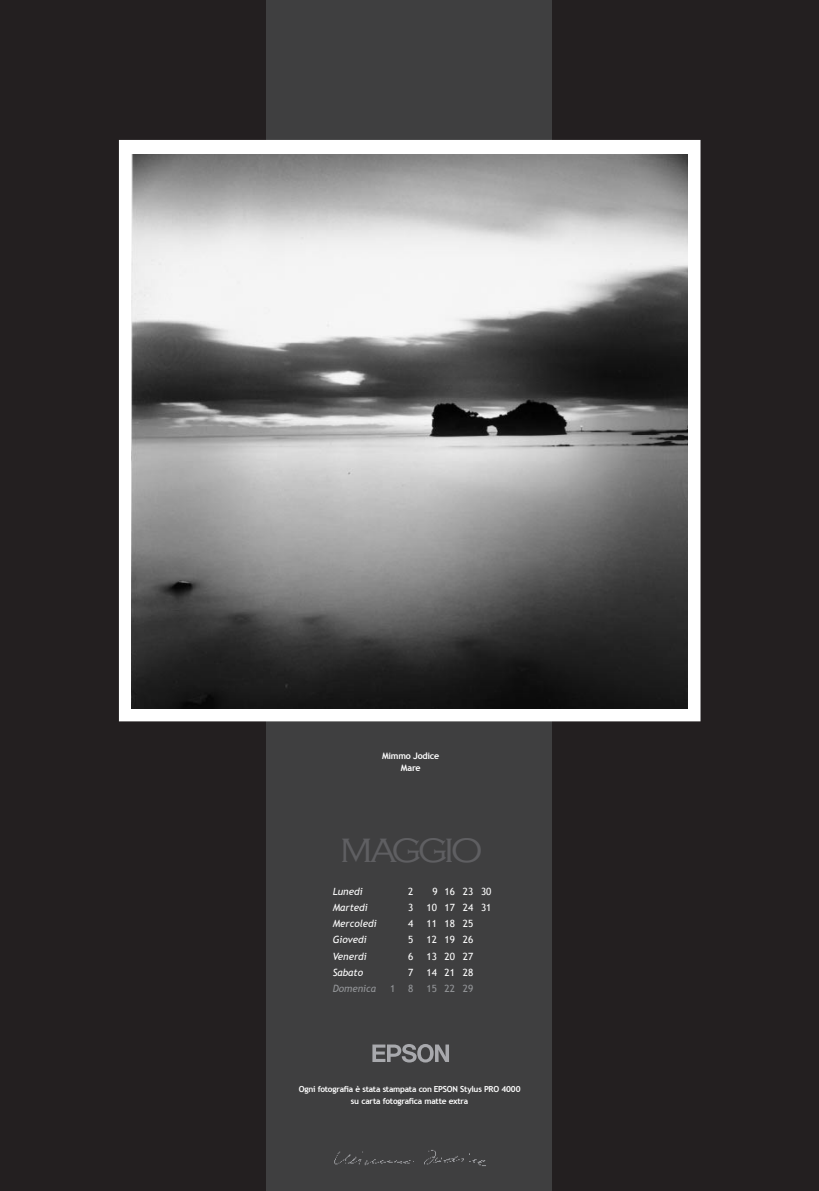
<style>
.page{position:relative;width:819px;height:1191px;background:#231f20}
.page>*{position:absolute;margin:0;border:0;box-sizing:border-box;transform-origin:0 0}
.t1{font:300 42.7px "Copperplate Gothic";letter-spacing:-.09em;color:#5f5f62}
.t2{font:9.97px "Trebuchet MS";color:#fff}
.t3{font:italic 9.97px "Trebuchet MS";color:#fff}
.t4{font:italic 9.97px "Trebuchet MS";color:#939598}
.t5{font:9.97px "Trebuchet MS";color:#939598}
.t6{font:700 8.92px/11.5px "Trebuchet MS";letter-spacing:-.03em;color:#fff;text-align:center}
.t7{font:700 8.31px/11.5px "Trebuchet MS";letter-spacing:-.03em;color:#fff;text-align:center}
</style>
<div class="page">
<div style="left:267px;top:0;width:285px;height:1191px;background:#3f3f40"></div>
<svg style="left:372px;top:1044px;width:77px;height:18px"></svg>
<img style="left:334px;top:1150px;width:152px;height:16px">
<div style="left:119px;top:140px;width:581px;height:581px;background:#fff"></div>
<img style="left:131px;top:154px;width:556px;height:554px">
<p class="t6" style="left:382px;top:750px;width:59px">Mimmo Jodice<br>Mare</p>
<h1 class="t1" style="left:340px;top:824px;width:144px">maggio</h1>
<p class="t3" style="left:333px;top:885px;width:31px">Lunedi</p>
<p class="t2" style="left:408px;top:885px;width:7px">2</p>
<p class="t2" style="left:432px;top:885px;width:60px">9 16 23 30</p>
<p class="t3" style="left:333px;top:901px;width:37px">Martedi</p>
<p class="t2" style="left:408px;top:901px;width:7px">3</p>
<p class="t2" style="left:426px;top:901px;width:66px">10 17 24 31</p>
<p class="t3" style="left:333px;top:918px;width:46px">Mercoledi</p>
<p class="t2" style="left:408px;top:918px;width:7px">4</p>
<p class="t2" style="left:426px;top:918px;width:48px">11 18 25</p>
<p class="t3" style="left:333px;top:934px;width:35px">Giovedi</p>
<p class="t2" style="left:408px;top:934px;width:7px">5</p>
<p class="t2" style="left:426px;top:934px;width:48px">12 19 26</p>
<p class="t3" style="left:333px;top:950px;width:36px">Venerdi</p>
<p class="t2" style="left:408px;top:950px;width:7px">6</p>
<p class="t2" style="left:426px;top:950px;width:48px">13 20 27</p>
<p class="t3" style="left:333px;top:966px;width:32px">Sabato</p>
<p class="t2" style="left:408px;top:966px;width:7px">7</p>
<p class="t2" style="left:426px;top:966px;width:48px">14 21 28</p>
<p class="t4" style="left:333px;top:982px;width:45px">Domenica</p>
<p class="t5" style="left:390px;top:982px;width:7px">1</p>
<p class="t5" style="left:408px;top:982px;width:7px">8</p>
<p class="t5" style="left:426px;top:982px;width:48px">15 22 29</p>
<p class="t7" style="left:299px;top:1083px;width:223px">Ogni fotografia è stata stampata con EPSON Stylus PRO 4000 su carta fotografica matte extra</p>
</div>
